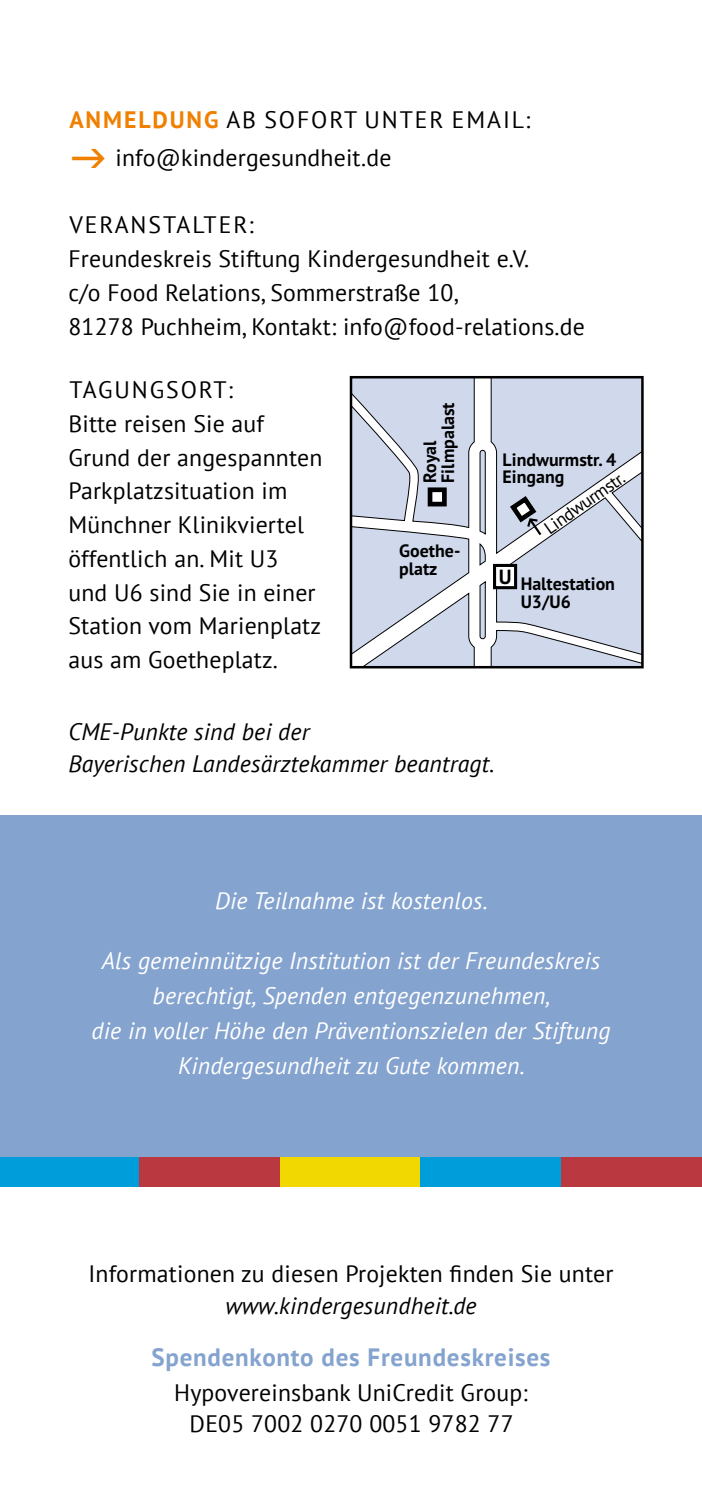
<style>
.page{position:relative;width:702px;height:1489px;background:#fff}
.page>*{position:absolute;margin:0;border:0;box-sizing:border-box;transform-origin:0 0}
.t1{font:700 25px "PT Sans";letter-spacing:.03em;color:#84a3cf}
.t2{font:23.75px/33.8px "PT Sans";letter-spacing:.01em;color:#000}
.t3{font:italic 23.75px/35px "PT Sans";letter-spacing:.01em;color:#fff;text-align:center}
.t4{font:italic 23.75px/32.5px "PT Sans";letter-spacing:.01em;color:#000}
.t5{font:23.75px "PT Sans";letter-spacing:.08em;color:#000}
.t6{font:700 20.5px "PT Sans";color:#000}
.t7{font:700 18px/18px "PT Sans";color:#000}
.t8{font:18px "PT Sans";color:#000}
.s1{font-weight:700;color:#f08000}
</style>
<div class="page">
<div style="left:0;top:815px;width:702px;height:356px;background:#84a3cf"></div>
<div style="left:280px;top:1157px;width:140px;height:29px;background:#f0d800"></div>
<div style="left:0;top:1157px;width:139px;height:29px;background:#009ddb"></div>
<div style="left:420px;top:1157px;width:141px;height:29px;background:#009ddb"></div>
<div style="left:139px;top:1157px;width:141px;height:29px;background:#ba383f"></div>
<div style="left:561px;top:1157px;width:141px;height:29px;background:#ba383f"></div>
<svg style="left:353px;top:379px;width:287px;height:286px"></svg>
<div style="left:494px;top:565px;width:21px;height:22px;background:#fff"></div>
<div style="left:493px;top:564px;width:24px;height:25px;border:3px solid #000"></div>
<svg style="left:506px;top:493px;width:37px;height:44px;background:#a8aeba"></svg>
<div style="left:350px;top:376px;width:293px;height:292px;border:2px solid #000"></div>
<p class="t5" style="left:69px;top:105px;width:462px"><span class="s1">ANMELDUNG</span> AB SOFORT UNTER EMAIL:</p>
<p class="t2" style="left:115px;top:141px;width:277px">info@kindergesundheit.de</p>
<p class="t2" style="left:68px;top:207px;width:518px">VERANSTALTER:<br>Freundeskreis Stiftung Kindergesundheit e.V.<br>c/o Food Relations, Sommerstraße 10,<br>81278 Puchheim, Kontakt: info@food-relations.de</p>
<p class="t2" style="left:68px;top:372px;width:255px">TAGUNGSORT:<br>Bitte reisen Sie auf<br>Grund der angespannten<br>Parkplatzsituation im<br>Münchner Klinikviertel öffentlich an. Mit U3 und U6 sind Sie in einer<br>Station vom Marienplatz aus am Goetheplatz.</p>
<p class="t7" style="left:420px;top:482px;width:82px;rotate:-90deg">Royal<br>Filmpalast</p>
<p class="t7" style="left:399px;top:541px;width:63px">Goethe&shy;platz</p>
<p class="t7" style="left:502px;top:450px;width:115px">Lindwurmstr. 4</p>
<p class="t7" style="left:502px;top:467px;width:63px">Eingang</p>
<p class="t8" style="left:539px;top:520px;width:95px;rotate:-35deg">Lindwurmstr.</p>
<p class="t6" style="left:498px;top:562px;width:14px">U</p>
<p class="t7" style="left:520px;top:574px;width:96px">Haltestation<br>U3/U6</p>
<p class="t4" style="left:68px;top:714px;width:427px">CME-Punkte sind bei der<br>Bayerischen Landesärztekammer beantragt.</p>
<p class="t3" style="left:215px;top:882px;width:274px">Die Teilnahme ist kostenlos.</p>
<p class="t3" style="left:92px;top:942px;width:520px">Als gemeinnützige Institution ist der Freundeskreis berechtigt, Spenden entgegenzunehmen,<br>die in voller Höhe den Präventionszielen der Stiftung Kindergesundheit zu Gute kommen.</p>
<p class="t2" style="left:88px;top:1256px;width:526px">Informationen zu diesen Projekten finden Sie unter</p>
<p class="t4" style="left:225px;top:1288px;width:253px">www.kindergesundheit.de</p>
<p class="t1" style="left:151px;top:1340px;width:400px">Spendenkonto des Freundeskreises</p>
<p class="t2" style="left:174px;top:1376px;width:355px;line-height:31.2px;text-align:center">Hypovereinsbank UniCredit Group:<br>DE05 7002 0270 0051 9782 77</p>
</div>
